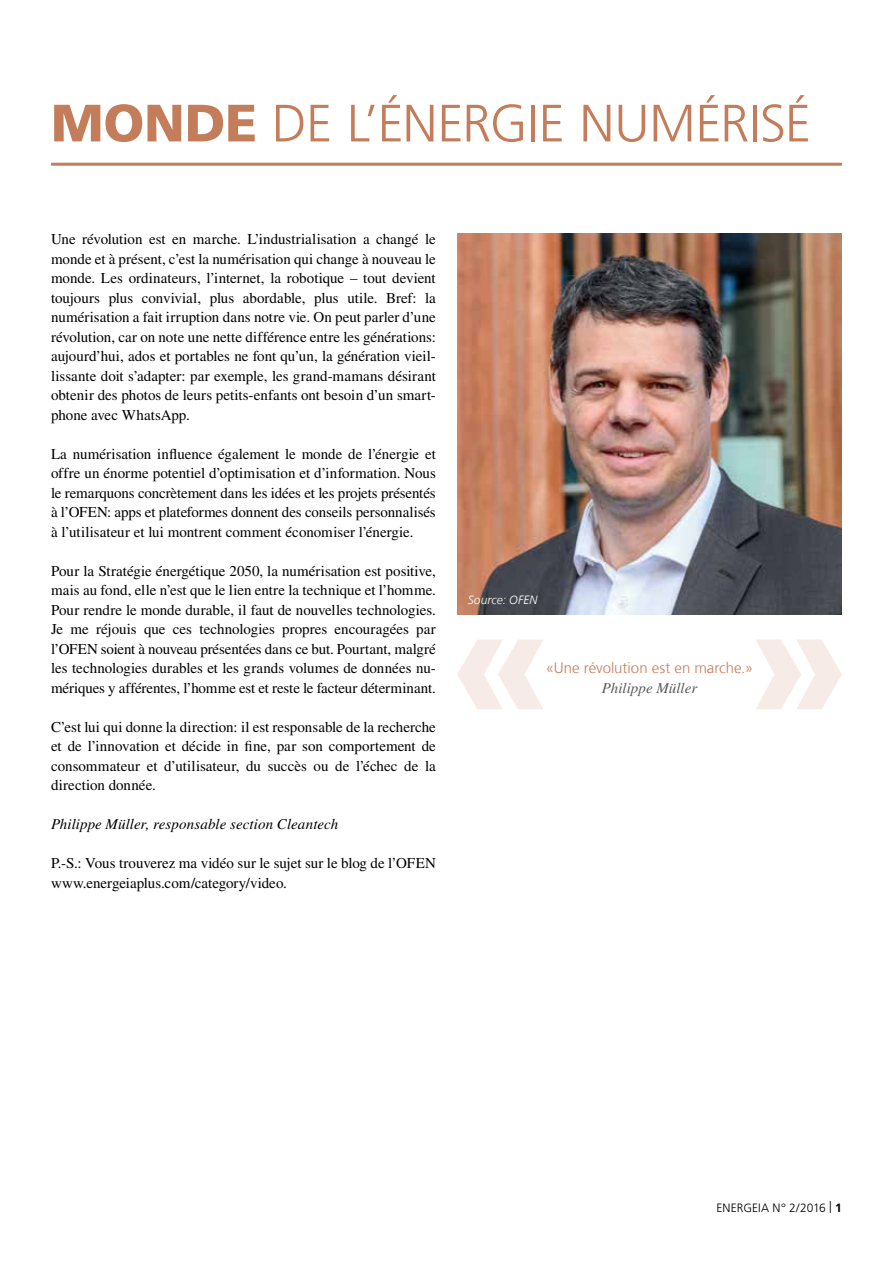
<style>
.page{position:relative;width:893px;height:1263px;background:#fff}
.page>*{position:absolute;margin:0;border:0;box-sizing:border-box;transform-origin:0 0}
.t1{font:300 52.5px "Frutiger LT Com";color:#c47d5b}
.t2{font:15px/19.5px "Times LT Std";color:#000;text-align:justify}
.t3{font:italic 15px "Times LT Std";letter-spacing:.005em;color:#000}
.t4{font:300 15px "Frutiger LT Com";color:#c47d5b}
.t5{font:italic 15px "Times LT Std";color:#58595b}
.t6{font:300 12px "Frutiger LT Com";color:#000}
.t7{font:italic 300 12px "Frutiger LT Com";letter-spacing:.01em;color:#fff}
.s1{font-weight:900}
.s2{font-weight:700}
</style>
<div class="page">
<hr style="left:51px;top:163px;width:791px;height:3px;background:#c47d5b">
<img style="left:457px;top:234px;width:385px;height:381px">
<svg style="left:756px;top:639px;width:86px;height:70px"></svg>
<svg style="left:457px;top:639px;width:86px;height:70px"></svg>
<h1 class="t1" style="left:51px;top:93px;width:379px"><span class="s1">MONDE</span> de l’énergie</h1>
<h1 class="t1" style="left:579px;top:93px;width:37px">num</h1>
<h1 class="t1" style="left:695px;top:93px;width:117px">érisé</h1>
<p class="t2" style="left:51px;top:229px;width:386px">Une révolution est en marche. L’industrialisation a changé le monde et à présent, c’est la numérisation qui change à nouveau le monde. Les ordinateurs, l’internet, la robotique – tout devient toujours plus convivial, plus abordable, plus utile. Bref: la numérisation a fait irruption dans notre vie. On peut parler d’une révolution, car on note une nette différence entre les générations: aujourd’hui, ados et portables ne font qu’un, la génération vieil&shy;lissante doit s’adapter: par exemple, les grand-mamans désirant obtenir des photos de leurs petits-enfants ont besoin d’un smart&shy;phone avec WhatsApp.</p>
<p class="t2" style="left:51px;top:444px;width:386px">La numérisation influence également le monde de l’énergie et offre un énorme potentiel d’optimisation et d’information. Nous le remarquons concrètement dans les idées et les projets présentés à l’OFEN: apps et plateformes donnent des conseils personnalisés à l’utilisateur et lui montrent comment économiser l’énergie.</p>
<p class="t2" style="left:51px;top:561px;width:386px">Pour la Stratégie énergétique 2050, la numérisation est positive, mais au fond, elle n’est que le lien entre la technique et l’homme.<br>Pour rendre le monde durable, il faut de nouvelles technologies.<br>Je me réjouis que ces technologies propres encouragées par l’OFEN soient à nouveau présentées dans ce but. Pourtant, malgré les technologies durables et les grands volumes de données nu&shy;mériques y afférentes, l’homme est et reste le facteur déterminant.</p>
<p class="t2" style="left:51px;top:717px;width:386px">C’est lui qui donne la direction: il est responsable de la recherche et de l’innovation et décide in fine, par son comportement de consommateur et d’utilisateur, du succès ou de l’échec de la direction donnée.</p>
<p class="t3" style="left:51px;top:816px;width:289px">Philippe Müller, responsable section Cleantech</p>
<p class="t2" style="left:51px;top:853px;width:386px">P.-S.: Vous trouverez ma vidéo sur le sujet sur le blog de l’OFEN www.energeiaplus.com/category/video.</p>
<p class="t7" style="left:468px;top:593px;width:71px">Source: OFEN</p>
<p class="t4" style="left:546px;top:659px;width:209px">«Une révolution est en marche.»</p>
<p class="t5" style="left:602px;top:680px;width:97px">Philippe Müller</p>
<p class="t6" style="left:716px;top:1201px;width:127px">ENERGEIA N° 2/2016 | <span class="s2">1</span></p>
</div>
